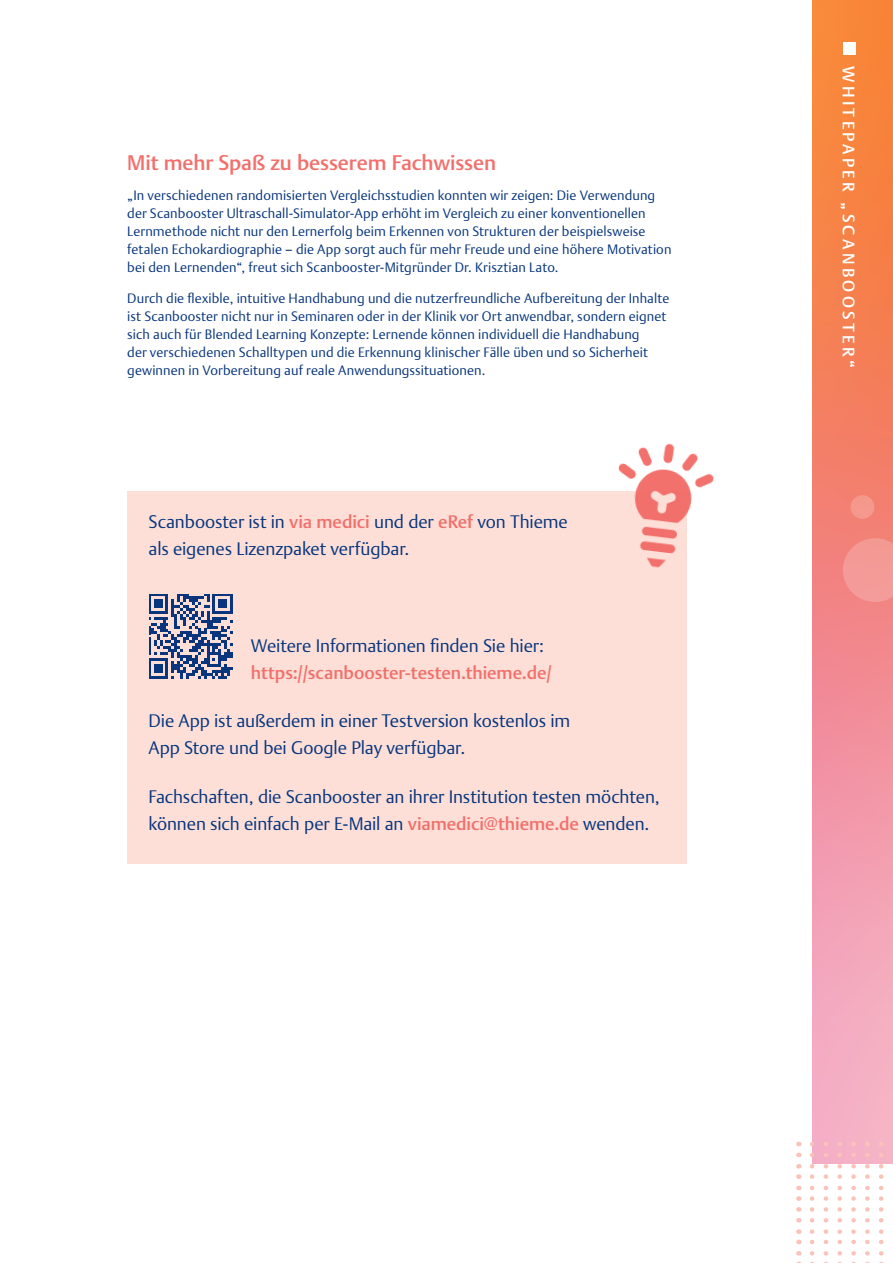
<style>
.page{position:relative;width:893px;height:1263px;background:#fff}
.page>*{position:absolute;margin:0;border:0;box-sizing:border-box;transform-origin:0 0}
.t1{font:500 21px "Thieme Argo 2011";letter-spacing:-.005em;color:#f2706c}
.t2{font:300 18px/27px "Thieme Argo 2011";letter-spacing:-.01em;color:#08357c}
.t3{font:500 18px "Thieme Argo 2011";letter-spacing:-.005em;color:#f2706c}
.t4{font:500 16.5px "Thieme Argo 2011";letter-spacing:.2em;color:#fff}
.t5{font:300 13.5px/18px "Thieme Argo 2011";letter-spacing:.005em;color:#08357c}
.s1{font-weight:500;color:#f2706c}
</style>
<div class="page">
<svg style="left:812px;top:0;width:81px;height:1163px;background:#f48f7f"></svg>
<div style="left:850px;top:495px;width:24px;height:24px;background:#f5988d;border-radius:50%"></div>
<svg style="left:812px;top:1207px;width:81px;height:5px"></svg>
<svg style="left:812px;top:1218px;width:81px;height:4px"></svg>
<svg style="left:812px;top:1229px;width:81px;height:5px"></svg>
<svg style="left:812px;top:1240px;width:81px;height:4px"></svg>
<svg style="left:812px;top:1251px;width:81px;height:4px"></svg>
<svg style="left:812px;top:1262px;width:71px;height:1px"></svg>
<svg style="left:812px;top:1142px;width:81px;height:4px"></svg>
<svg style="left:812px;top:1153px;width:81px;height:4px"></svg>
<svg style="left:812px;top:1164px;width:81px;height:4px"></svg>
<svg style="left:812px;top:1174px;width:81px;height:5px"></svg>
<svg style="left:812px;top:1186px;width:81px;height:4px"></svg>
<svg style="left:812px;top:1196px;width:81px;height:5px"></svg>
<div style="left:843px;top:43px;width:13px;height:12px;background:#fff"></div>
<svg style="left:843px;top:538px;width:50px;height:64px;background:#f39692"></svg>
<div style="left:128px;top:491px;width:559px;height:372px;background:#fddfd8"></div>
<img style="left:618px;top:443px;width:96px;height:125px">
<svg style="left:149px;top:594px;width:84px;height:84px"></svg>
<h1 class="t1" style="left:127px;top:148px;width:370px">Mit mehr Spaß zu besserem Fachwissen</h1>
<p class="t5" style="left:127px;top:186px;width:546px">„In verschiedenen randomisierten Vergleichsstudien konnten wir zeigen: Die Verwendung der Scanbooster Ultraschall-Simulator-App erhöht im Vergleich zu einer konventionellen Lernmethode nicht nur den Lernerfolg beim Erkennen von Strukturen der beispielsweise fetalen Echokardiographie – die App sorgt auch für mehr Freude und eine höhere Motivation bei den Lernenden“, freut sich Scanbooster-Mitgründer Dr. Krisztian Lato.</p>
<p class="t5" style="left:127px;top:289px;width:544px">Durch die flexible, intuitive Handhabung und die nutzerfreundliche Aufbereitung der Inhalte ist Scanbooster nicht nur in Seminaren oder in der Klinik vor Ort anwendbar, sondern eignet sich auch für Blended Learning Konzepte: Lernende können individuell die Handhabung<br>der verschiedenen Schalltypen und die Erkennung klinischer Fälle üben und so Sicherheit gewinnen in Vorbereitung auf reale Anwendungssituationen.</p>
<h2 class="t2" style="left:149px;top:508px;width:421px">Scanbooster ist in <span class="s1">via medici</span> und der <span class="s1">eRef</span> von Thieme als eigenes Lizenzpaket verfügbar.</h2>
<h2 class="t2" style="left:251px;top:632px;width:295px">Weitere Informationen finden Sie hier:</h2>
<h2 class="t3" style="left:251px;top:661px;width:303px">https://scanbooster-testen.thieme.de/</h2>
<h2 class="t2" style="left:149px;top:707px;width:423px">Die App ist außerdem in einer Testversion kostenlos im<br>App Store und bei Google Play verfügbar.</h2>
<h2 class="t2" style="left:149px;top:782px;width:513px">Fachschaften, die Scanbooster an ihrer Institution testen möchten, können sich einfach per E-Mail an <span class="s1">viamedici@thieme.de</span> wenden.</h2>
<p class="t4" style="left:860px;top:66px;width:303px;rotate:90deg">WHITEPAPER „SCANBOOSTER“</p>
</div>
